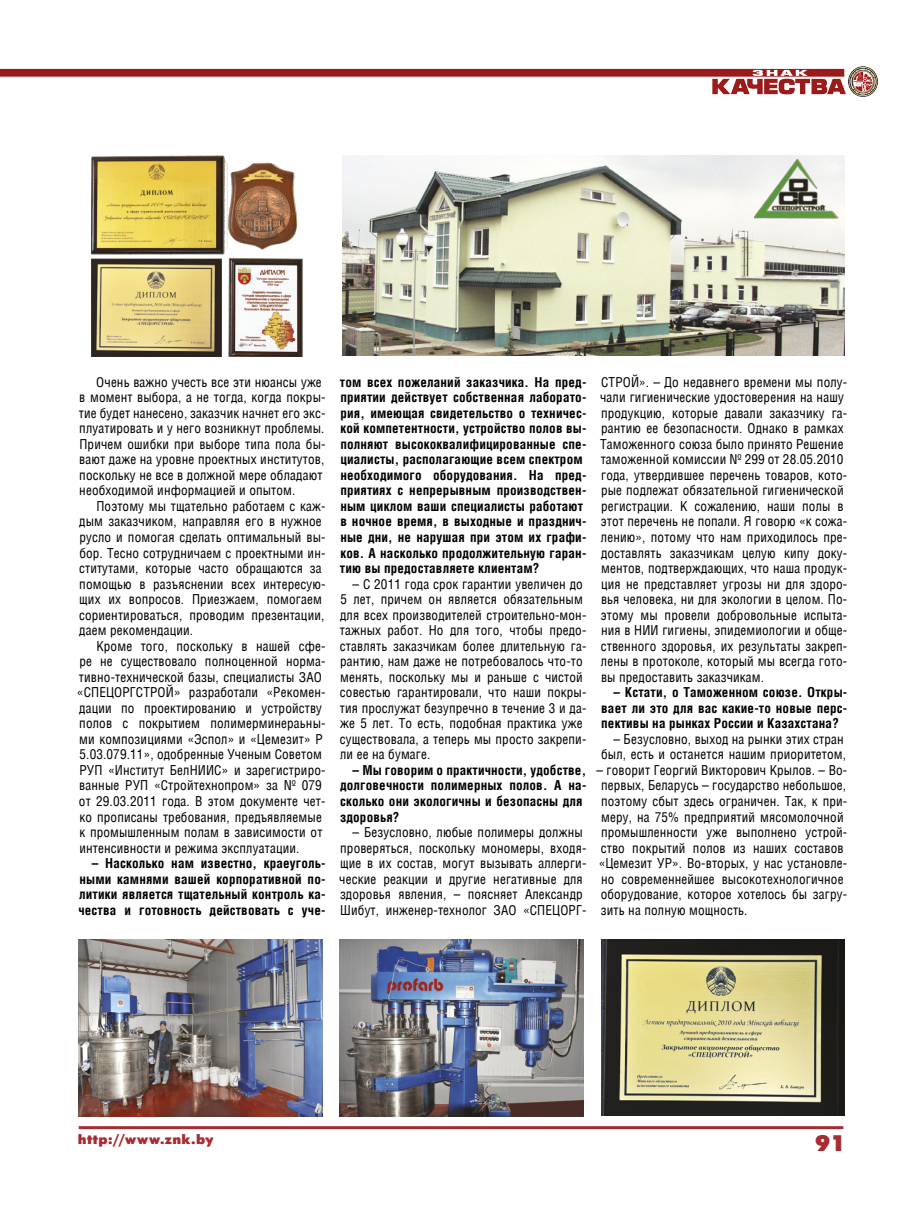
<style>
.page{position:relative;width:923px;height:1221px;background:#fff}
.page>*{position:absolute;margin:0;border:0;box-sizing:border-box;transform-origin:0 0}
.t1{font:22.5px "Futuris XC";color:#a72b32}
.рубрик_lesser{font:13.5px "Futuris XC";letter-spacing:.03em;color:#a72b32}
.body{font:13.2px/15.5px "AG Letterica Condensed";letter-spacing:.01em;color:#000}
.body-2{font:700 13.2px/15.5px "AG Letterica Condensed";letter-spacing:.01em;color:#000;text-align:justify}
</style>
<div class="page">
<hr style="left:79px;top:1126px;width:764px;height:3px;background:#a72b32">
<svg style="left:0;top:66px;width:878px;height:31px"></svg>
<img style="left:601px;top:939px;width:243px;height:176px">
<img style="left:339px;top:939px;width:244px;height:177px">
<img style="left:79px;top:939px;width:243px;height:177px">
<img style="left:342px;top:155px;width:502px;height:201px">
<img style="left:91px;top:155px;width:211px;height:201px">
<img style="left:742px;top:155px;width:103px;height:75px">
<p class="body" style="left:79px;top:374px;width:248px;text-indent:17px">Очень важно учесть все эти нюансы уже в момент выбора, а не тогда, когда покры&shy;тие будет нанесено, заказчик начнет его экс&shy;плуатировать и у него возникнут проблемы.<br>Причем ошибки при выборе типа пола бы&shy;вают даже на уровне проектных институтов, поскольку не все в должной мере обладают необходимой информацией и опытом.</p>
<p class="body" style="left:79px;top:498px;width:248px;text-indent:17px">Поэтому мы тщательно работаем с каж&shy;дым заказчиком, направляя его в нужное русло и помогая сделать оптимальный вы&shy;бор. Тесно сотрудничаем с проектными ин&shy;ститутами, которые часто обращаются за помощью в разъяснении всех интересую&shy;щих их вопросов. Приезжаем, помогаем сориентироваться, проводим презентации, даем рекомендации.</p>
<p class="body" style="left:77px;top:638px;width:250px;text-indent:19px">Кроме того, поскольку в нашей сфе&shy;ре не существовало полноценной норма&shy;тивно-технической базы, специалисты ЗАО «СПЕЦОРГСТРОЙ» разработали «Рекомен&shy;дации по проектированию и устройству полов с покрытием полимерминераьны&shy;ми композициями «Эспол» и «Цемезит» Р 5.03.079.11», одобренные Ученым Советом РУП «Институт БелНИИС» и зарегистриро&shy;ванные РУП «Стройтехнопром» за № 079 от 29.03.2011 года. В этом документе чет&shy;ко прописаны требования, предъявляемые к промышленным полам в зависимости от интенсивности и режима эксплуатации.</p>
<p class="body-2" style="left:78px;top:855px;width:249px;text-indent:13px">– Насколько нам известно, краеуголь&shy;ными камнями вашей корпоративной по&shy;литики является тщательный контроль ка&shy;чества и готовность действовать с уче-</p>
<p class="body-2" style="left:340px;top:374px;width:248px;text-align:left">том всех пожеланий заказчика. На пред&shy;приятии действует собственная лаборато&shy;рия, имеющая свидетельство о техничес&shy;кой компетентности, устройство полов вы&shy;полняют высококвалифицированные спе&shy;циалисты, располагающие всем спектром необходимого оборудования. На пред&shy;приятиях с непрерывным производствен&shy;ным циклом ваши специалисты работают в ночное время, в выходные и празднич&shy;ные дни, не нарушая при этом их графи&shy;ков. А насколько продолжительную гаран&shy;тию вы предоставляете клиентам?</p>
<p class="body" style="left:340px;top:576px;width:248px;text-indent:13px">– С 2011 года срок гарантии увеличен до 5 лет, причем он является обязательным для всех производителей строительно-мон&shy;тажных работ. Но для того, чтобы предо&shy;ставлять заказчикам более длительную га&shy;рантию, нам даже не потребовалось что-то менять, поскольку мы и раньше с чистой совестью гарантировали, что наши покры&shy;тия прослужат безупречно в течение 3 и да&shy;же 5 лет. То есть, подобная практика уже существовала, а теперь мы просто закрепи&shy;ли ее на бумаге.</p>
<p class="body-2" style="left:340px;top:762px;width:248px;text-align:left;text-indent:13px">– Мы говорим о практичности, удобстве, долговечности полимерных полов. А на&shy;сколько они экологичны и безопасны для здоровья?</p>
<p class="body" style="left:339px;top:824px;width:249px;text-indent:13px">– Безусловно, любые полимеры должны проверяться, поскольку мономеры, входя&shy;щие в их состав, могут вызывать аллерги&shy;ческие реакции и другие негативные для здоровья явления, – поясняет Александр Шибут, инженер-технолог ЗАО «СПЕЦОРГ-</p>
<p class="body" style="left:600px;top:374px;width:249px">СТРОЙ». – До недавнего времени мы полу&shy;чали гигиенические удостоверения на нашу продукцию, которые давали заказчику га&shy;рантию ее безопасности. Однако в рамках Таможенного союза было принято Решение таможенной комиссии № 299 от 28.05.2010 года, утвердившее перечень товаров, кото&shy;рые подлежат обязательной гигиенической регистрации. К сожалению, наши полы в этот перечень не попали. Я говорю «к сожа&shy;лению», потому что нам приходилось пре&shy;доставлять заказчикам целую кипу доку&shy;ментов, подтверждающих, что наша продук&shy;ция не представляет угрозы ни для здоро&shy;вья человека, ни для экологии в целом. По&shy;этому мы провели добровольные испыта&shy;ния в НИИ гигиены, эпидемиологии и обще&shy;ственного здоровья, их результаты закреп&shy;лены в протоколе, который мы всегда гото&shy;вы предоставить заказчикам.</p>
<p class="body-2" style="left:601px;top:684px;width:247px;text-indent:12px">– Кстати, о Таможенном союзе. Откры&shy;вает ли это для вас какие-то новые перс&shy;пективы на рынках России и Казахстана?</p>
<p class="body" style="left:601px;top:731px;width:246px;text-align:right">– Безусловно, выход на рынки этих стран был, есть и останется нашим приоритетом,</p>
<p class="body" style="left:596px;top:762px;width:252px">– говорит Георгий Викторович Крылов. – Во&shy;первых, Беларусь – государство небольшое, поэтому сбыт здесь ограничен. Так, к при&shy;меру, на 75% предприятий мясомолочной промышленности уже выполнено устрой&shy;ство покрытий полов из наших составов «Цемезит УР». Во-вторых, у нас установле&shy;но современнейшее высокотехнологичное оборудование, которое хотелось бы загру&shy;зить на полную мощность.</p>
<p class="рубрик_lesser" style="left:78px;top:1131px;width:137px">http://www.znk.by</p>
<p class="t1" style="left:815px;top:1130px;width:32px">91</p>
</div>
